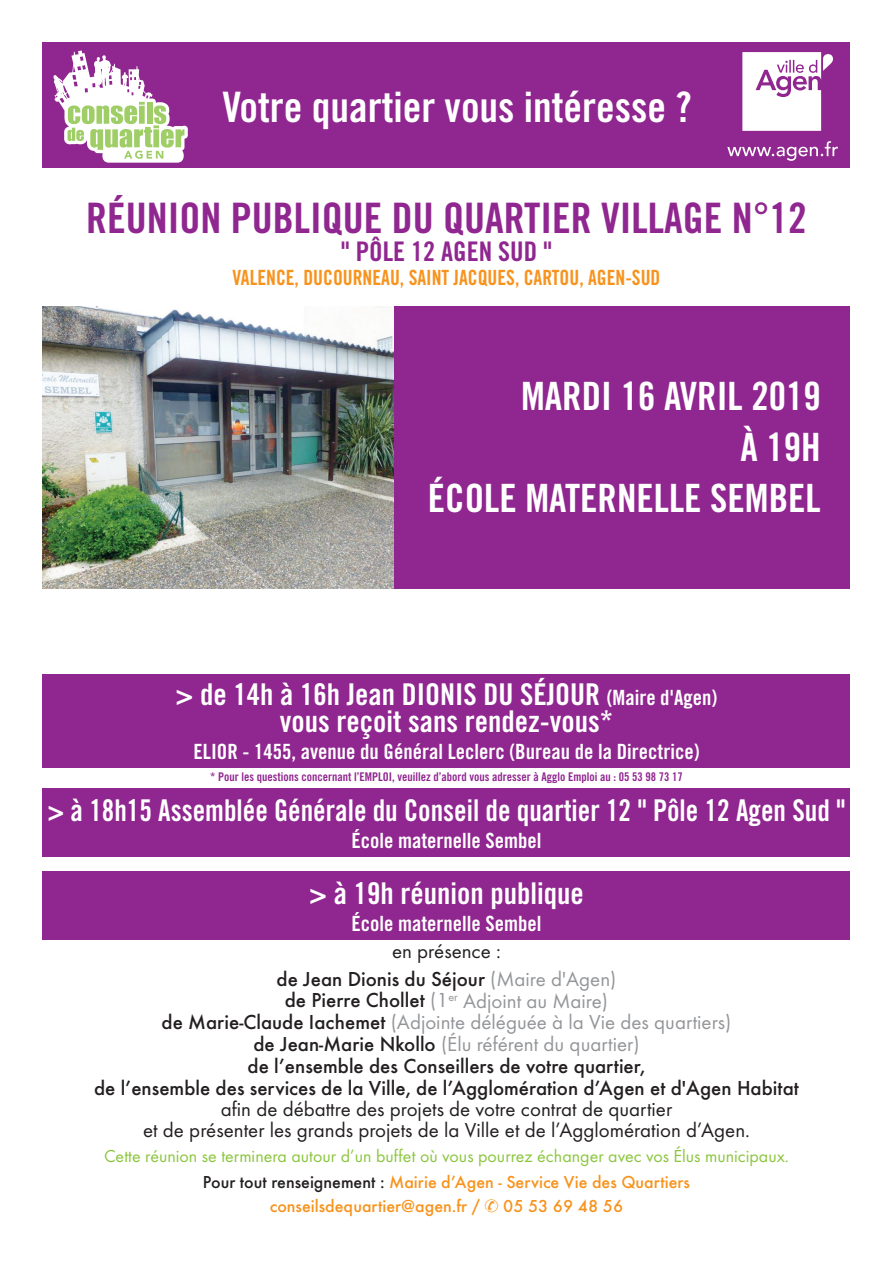
<style>
.page{position:relative;width:893px;height:1263px;background:#fff}
.page>*{position:absolute;margin:0;border:0;box-sizing:border-box;transform-origin:0 0}
.t1{font:42px "Trade Gothic Bold Cond Twenty";color:#90268f}
.t2{font:42px "Trade Gothic Bold Cond Twenty";color:#fff}
.t3{font:39px/51px "Trade Gothic Bold Cond Twenty";color:#fff;text-align:right}
.t4{font:30px/27px "Trade Gothic Bold Cond Twenty";color:#fff;text-align:center}
.t5{font:30px "Trade Gothic Bold Cond Twenty";color:#fff;scale:.94 1}
.t6{font:27px "Trade Gothic Bold Cond Twenty";color:#90268f}
.t7{font:500 21px/21.8px "Futura T";color:#231f20;text-align:center}
.t8{font:21px/21px "Futura T";color:#231f20;text-align:center}
.t9{font:21px "Trade Gothic Bold Cond Twenty";color:#fff}
.t10{font:21px "Trade Gothic Bold Cond Twenty";color:#f7931d;scale:.94 1}
.t11{font:18px/25.8px "Futura T";color:#8bc63e;text-align:center}
.t12{font:500 18px "Futura T";color:#f7931d}
.t13{font:12px "Trade Gothic Bold Cond Twenty";color:#90268f}
.s1{font-size:21px}
.s2{font-weight:400}
.s3{font-weight:400;color:#939598}
.s4{font-weight:500;color:#231f20}
.s5{font-weight:500;color:#f7931d}
</style>
<div class="page">
<div style="left:43px;top:43px;width:807px;height:546px;background:#90268f"></div>
<img style="left:43px;top:306px;width:350px;height:283px">
<svg style="left:54px;top:51px;width:134px;height:112px"></svg>
<div style="left:0;top:168px;width:893px;height:138px;background:#fff"></div>
<svg style="left:742px;top:52px;width:91px;height:79px"></svg>
<svg style="left:727px;top:141px;width:111px;height:20px"></svg>
<div style="left:43px;top:674px;width:807px;height:93px;background:#90268f"></div>
<div style="left:43px;top:789px;width:807px;height:68px;background:#90268f"></div>
<div style="left:43px;top:872px;width:807px;height:68px;background:#90268f"></div>
<h1 class="t2" style="left:222px;top:81px;width:471px">Votre quartier vous intéresse ?</h1>
<h1 class="t1" style="left:86px;top:192px;width:722px">RÉUNION PUBLIQUE DU QUARTIER VILLAGE N°12</h1>
<p class="t6" style="left:341px;top:235px;width:213px">" PÔLE 12 AGEN SUD "</p>
<p class="t10" style="left:232px;top:265px;width:457px">VALENCE, DUCOURNEAU, SAINT JACQUES, CARTOU, AGEN-SUD</p>
<h2 class="t3" style="left:428px;top:371px;width:394px">MARDI 16 AVRIL 2019<br>À 19H<br>ÉCOLE MATERNELLE SEMBEL</h2>
<h3 class="t4" style="left:176px;top:681px;width:543px">&gt; de 14h à 16h Jean DIONIS DU SÉJOUR <span class="s1">(Maire d'Agen) </span>vous reçoit sans rendez-vous*</h3>
<p class="t9" style="left:193px;top:739px;width:507px">ELIOR - 1455, avenue du Général Leclerc (Bureau de la Directrice)</p>
<h3 class="t5" style="left:47px;top:792px;width:850px">&gt; à 18h15 Assemblée Générale du Conseil de quartier 12 " Pôle 12 Agen Sud "</h3>
<p class="t9" style="left:351px;top:827px;width:192px">École maternelle Sembel</p>
<h3 class="t4" style="left:309px;top:879px;width:276px">&gt; à 19h réunion publique</h3>
<p class="t9" style="left:351px;top:910px;width:192px">École maternelle Sembel</p>
<p class="t7" style="left:277px;top:937px;width:341px;line-height:27.8px"><span class="s2">en présence :<br></span>de Jean Dionis du Séjour <span class="s3">(Maire d'Agen)</span></p>
<p class="t7" style="left:94px;top:989px;width:706px">de Pierre Chollet <span class="s3">(1</span><sup>er</sup> <span class="s3">Adjoint au Maire)<br></span>de Marie-Claude Iachemet <span class="s3">(Adjointe déléguée à la Vie des quartiers)<br></span>de Jean-Marie Nkollo <span class="s3">(Élu référent du quartier)<br></span>de l’ensemble des Conseillers de votre quartier,<br>de l’ensemble des services de la Ville, de l’Agglomération d’Agen et d'Agen Habitat</p>
<p class="t8" style="left:143px;top:1098px;width:608px">afin de débattre des projets de votre contrat de quartier<br>et de présenter les grands projets de la Ville et de l’Agglomération d’Agen.</p>
<p class="t11" style="left:104px;top:1143px;width:686px">Cette réunion se terminera autour d’un buffet où vous pourrez échanger avec vos Élus municipaux.<br><span class="s4">Pour tout renseignement :</span> <span class="s5">Mairie d’Agen - Service Vie des Quartiers</span></p>
<p class="t12" style="left:270px;top:1195px;width:355px">conseilsdequartier@agen.fr / ✆ 05 53 69 48 56</p>
<p class="t13" style="left:210px;top:769px;width:474px">* Pour les questions concernant l’EMPLOI, veuillez d’abord vous adresser à Agglo Emploi au : 05 53 98 73 17</p>
</div>
